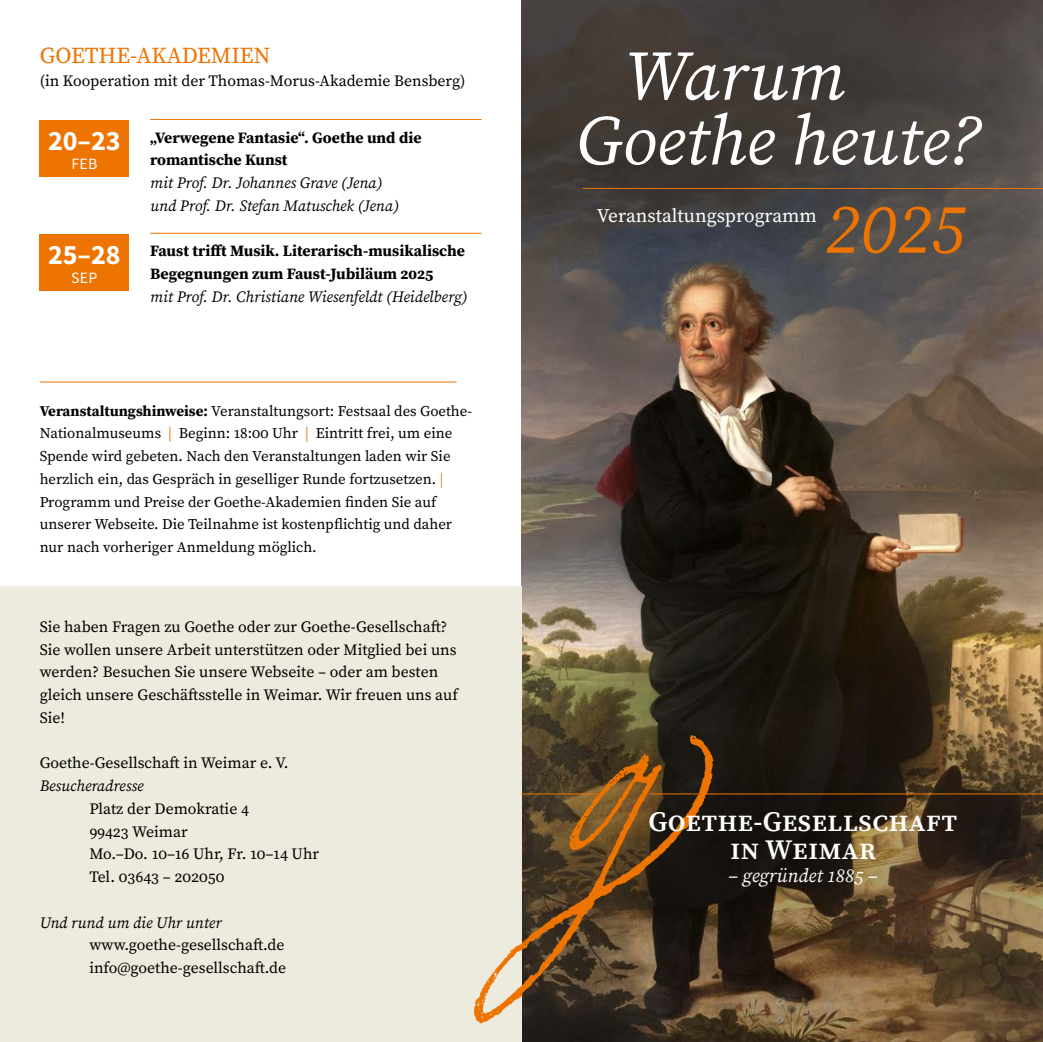
<style>
.page{position:relative;width:1043px;height:1042px;background:#fff}
.page>*{position:absolute;margin:0;border:0;box-sizing:border-box;transform-origin:0 0}
.t1{font:italic 70px/64.8px "Source Serif Pro";color:#fff}
.t2{font:italic 70px "Source Serif Pro";color:#ee7402}
.t3{font:600 28px/28px "Source Serif Pro";color:#fff;text-align:center}
.t4{font:700 28px "Source Sans Pro";color:#fff}
.t5{font:22.75px "Source Serif Pro";color:#ee7402}
.t6{font:19.25px "Source Serif Pro";color:#fff}
.t7{font:italic 19.25px "Source Serif Pro";color:#fff}
.t8{font:15.75px/22.8px "Source Serif Pro";color:#000}
.t9{font:italic 15.75px/22.8px "Source Serif Pro";color:#000}
.t10{font:700 15.75px/22.8px "Source Serif Pro";color:#000}
.t11{font:15.75px "Source Sans Pro";letter-spacing:.02em;color:#fff}
.t12{font:14.88px/22.8px "Source Serif Pro";color:#000}
.s1{font-weight:700}
.s2{color:#ee7402}
</style>
<div class="page">
<img style="left:521px;top:0;width:521px;height:1042px">
<div style="left:0;top:586px;width:521px;height:456px;background:#edebdd"></div>
<img style="left:473px;top:731px;width:254px;height:298px">
<hr style="left:521px;top:793px;width:77px;height:1px;background:#ee7402">
<hr style="left:649px;top:793px;width:393px;height:1px;background:#ee7402">
<hr style="left:40px;top:382px;width:416px;height:1px;background:#ee7402">
<hr style="left:582px;top:188px;width:460px;height:1px;background:#ee7402">
<hr style="left:150px;top:119px;width:331px;height:1px;background:#ee7402">
<hr style="left:150px;top:233px;width:331px;height:1px;background:#ee7402">
<div style="left:40px;top:120px;width:89px;height:57px;background:#ee7402"></div>
<div style="left:40px;top:234px;width:89px;height:57px;background:#ee7402"></div>
<h3 class="t5" style="left:40px;top:40px;width:232px">GOETHE-AKADEMIEN</h3>
<p class="t8" style="left:40px;top:69px;width:427px">(in Kooperation mit der Thomas-Morus-Akademie Bensberg)</p>
<h2 class="t4" style="left:48px;top:122px;width:74px">20–23</h2>
<p class="t11" style="left:71px;top:154px;width:27px">FEB</p>
<h2 class="t4" style="left:48px;top:236px;width:74px">25–28</h2>
<p class="t11" style="left:71px;top:267px;width:28px">SEP</p>
<p class="t10" style="left:150px;top:126px;width:273px">„Verwegene Fantasie“. Goethe und die romantische Kunst</p>
<p class="t9" style="left:150px;top:171px;width:250px">mit Prof. Dr. Johannes Grave (Jena) und Prof. Dr. Stefan Matuschek (Jena)</p>
<p class="t10" style="left:150px;top:239px;width:316px">Faust trifft Musik. Literarisch-musikalische<br>Begegnungen zum Faust-Jubiläum 2025</p>
<p class="t9" style="left:150px;top:285px;width:319px">mit Prof. Dr. Christiane Wiesenfeldt (Heidelberg)</p>
<p class="t12" style="left:40px;top:399px;width:434px"><span class="s1">Veranstaltungshinweise:</span> Veranstaltungsort: Festsaal des Goethe-Nationalmuseums <span class="s2">|</span> Beginn: 18:00 Uhr <span class="s2">|</span> Eintritt frei, um eine Spende wird gebeten. Nach den Veranstaltungen laden wir Sie herzlich ein, das Gespräch in geselliger Runde fortzusetzen. <span class="s2">| </span>Programm und Preise der Goethe-Akademien finden Sie auf unserer Webseite. Die Teilnahme ist kostenpflichtig und daher nur nach vorheriger Anmeldung möglich.</p>
<p class="t8" style="left:40px;top:615px;width:420px">Sie haben Fragen zu Goethe oder zur Goethe-Gesellschaft?<br>Sie wollen unsere Arbeit unterstützen oder Mitglied bei uns werden? Besuchen Sie unsere Webseite – oder am besten gleich unsere Geschäftsstelle in Weimar. Wir freuen uns auf Sie!</p>
<p class="t8" style="left:40px;top:752px;width:250px">Goethe-Gesellschaft in Weimar e. V.</p>
<p class="t9" style="left:40px;top:774px;width:105px">Besucheradresse</p>
<p class="t8" style="left:89px;top:797px;width:231px">Platz der Demokratie 4<br>99423 Weimar<br>Mo.–Do. 10–16 Uhr, Fr. 10–14 Uhr<br>Tel. 03643 – 202050</p>
<p class="t9" style="left:40px;top:911px;width:183px">Und rund um die Uhr unter</p>
<p class="t8" style="left:89px;top:934px;width:198px">www.goethe-gesellschaft.de info@goethe-gesellschaft.de</p>
<h1 class="t1" style="left:575px;top:43px;width:406px;text-indent:49px">Warum<br>Goethe heute?</h1>
<p class="t6" style="left:596px;top:203px;width:222px">Veranstaltungsprogramm</p>
<h1 class="t2" style="left:823px;top:182px;width:142px">2025</h1>
<h2 class="t3" style="left:648px;top:807px;width:311px">Goethe-Gesellschaft in Weimar</h2>
<p class="t7" style="left:728px;top:862px;width:151px">– gegründet 1885 –</p>
</div>
